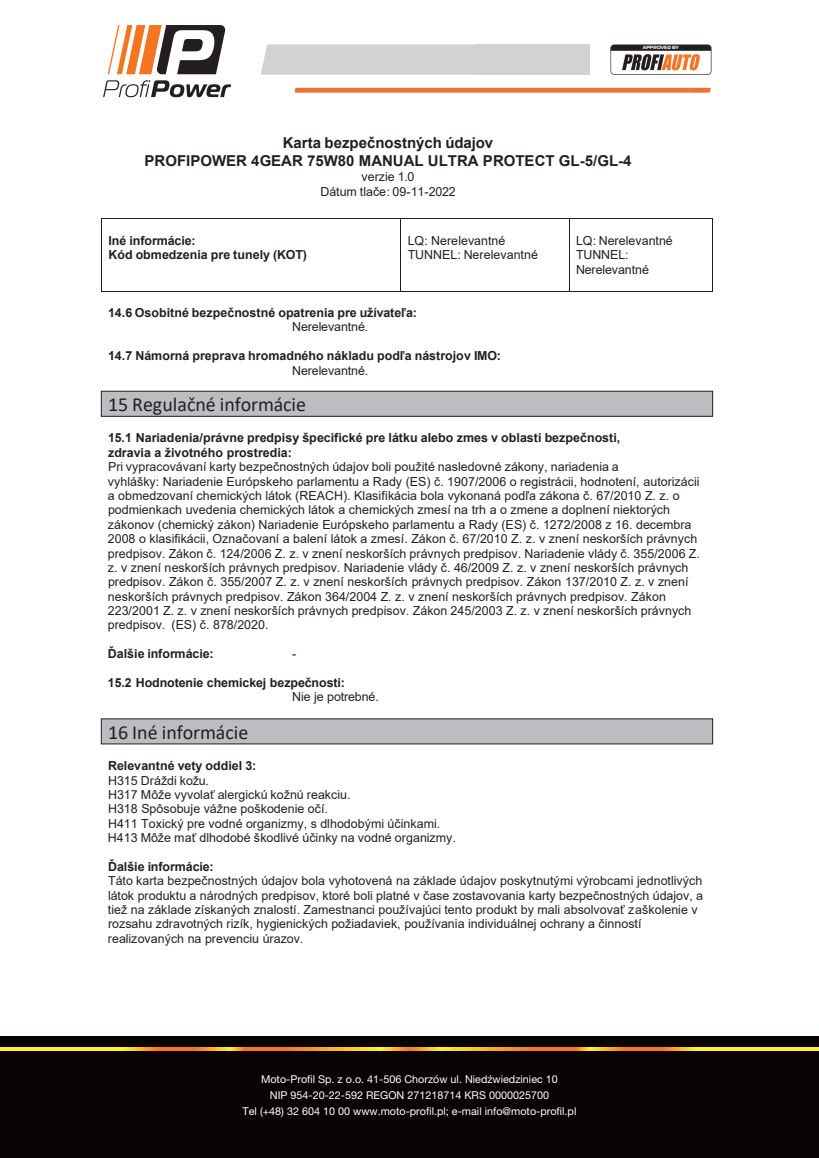
<style>
.page{position:relative;width:819px;height:1158px;background:#fff}
.page>*{position:absolute;margin:0;border:0;box-sizing:border-box;transform-origin:0 0}
.t1{font:20px "Calibri";color:#231f20}
.t2{font:700 15px/18.2px "Arial";color:#231f20;text-align:center}
.t3{font:12.5px/14.4px "Arial";color:#231f20}
.t4{font:700 12.5px/14.4px "Arial";color:#231f20}
.t5{font:10.75px/16.2px "Helvetica Neue LT Pro";color:#fff;text-align:center}
.t6{font:700 4.62px "Magistral";color:#fff}
</style>
<div class="page">
<hr style="left:102px;top:219px;width:298px;height:1px;background:#231f20">
<hr style="left:401px;top:219px;width:168px;height:1px;background:#231f20">
<hr style="left:569px;top:219px;width:144px;height:1px;background:#231f20">
<hr style="left:101px;top:219px;width:1px;height:72px;background:#231f20">
<hr style="left:102px;top:291px;width:298px;height:1px;background:#231f20">
<hr style="left:400px;top:219px;width:1px;height:72px;background:#231f20">
<hr style="left:401px;top:291px;width:168px;height:1px;background:#231f20">
<hr style="left:569px;top:219px;width:1px;height:72px;background:#231f20">
<hr style="left:569px;top:291px;width:144px;height:1px;background:#231f20">
<hr style="left:713px;top:219px;width:1px;height:72px;background:#231f20">
<div style="left:101px;top:391px;width:612px;height:26px;background:#bcbdc0;border:1px solid #231f20"></div>
<div style="left:101px;top:718px;width:612px;height:26px;background:#bcbdc0"></div>
<div style="left:0;top:1036px;width:819px;height:122px;background:#080302"></div>
<svg style="left:0;top:1048px;width:819px;height:2px;background:#fab927"></svg>
<svg style="left:108px;top:25px;width:118px;height:49px"></svg>
<svg style="left:103px;top:80px;width:128px;height:17px"></svg>
<svg style="left:261px;top:44px;width:214px;height:31px;background:#d2d3d5"></svg>
<div style="left:475px;top:44px;width:114px;height:31px;background:#d1d2d4"></div>
<svg style="left:294px;top:88px;width:417px;height:5px;background:#ea7e40"></svg>
<svg style="left:610px;top:45px;width:101px;height:30px"></svg>
<p class="t6" style="left:643px;top:45px;width:37px">APPROVED BY</p>
<p class="t2" style="left:145px;top:134px;width:488px">Karta bezpečnostných údajov<br>PROFIPOWER 4GEAR 75W80 MANUAL ULTRA PROTECT GL-5/GL-4</p>
<p class="t3" style="left:320px;top:170px;width:137px;text-align:center">verzie 1.0<br>Dátum tlače: 09-11-2022</p>
<p class="t4" style="left:108px;top:233px;width:200px">Iné informácie:<br>Kód obmedzenia pre tunely (KOT)</p>
<p class="t3" style="left:408px;top:233px;width:132px">LQ: Nerelevantné<br>TUNNEL: Nerelevantné</p>
<p class="t3" style="left:576px;top:233px;width:98px">LQ: Nerelevantné<br>TUNNEL:<br>Nerelevantné</p>
<p class="t4" style="left:108px;top:305px;width:310px">14.6 Osobitné bezpečnostné opatrenia pre užívateľa:</p>
<p class="t3" style="left:292px;top:319px;width:78px">Nerelevantné.</p>
<p class="t4" style="left:108px;top:348px;width:394px">14.7 Námorná preprava hromadného nákladu podľa nástrojov IMO:</p>
<p class="t3" style="left:292px;top:363px;width:78px">Nerelevantné.</p>
<h1 class="t1" style="left:108px;top:391px;width:200px">15 Regulačné informácie</h1>
<p class="t4" style="left:108px;top:431px;width:514px">15.1 Nariadenia/právne predpisy špecifické pre látku alebo zmes v oblasti bezpečnosti, zdravia a životného prostredia:</p>
<p class="t3" style="left:108px;top:460px;width:594px">Pri vypracovávaní karty bezpečnostných údajov boli použité nasledovné zákony, nariadenia a<br>vyhlášky: Nariadenie Európskeho parlamentu a Rady (ES) č. 1907/2006 o registrácii, hodnotení, autorizácii a obmedzovaní chemických látok (REACH). Klasifikácia bola vykonaná podľa zákona č. 67/2010 Z. z. o podmienkach uvedenia chemických látok a chemických zmesí na trh a o zmene a doplnení niektorých zákonov (chemický zákon) Nariadenie Európskeho parlamentu a Rady (ES) č. 1272/2008 z 16. decembra 2008 o klasifikácii, Označovaní a balení látok a zmesí. Zákon č. 67/2010 Z. z. v znení neskorších právnych predpisov. Zákon č. 124/2006 Z. z. v znení neskorších právnych predpisov. Nariadenie vlády č. 355/2006 Z. z. v znení neskorších právnych predpisov. Nariadenie vlády č. 46/2009 Z. z. v znení neskorších právnych predpisov. Zákon č. 355/2007 Z. z. v znení neskorších právnych predpisov. Zákon 137/2010 Z. z. v znení neskorších právnych predpisov. Zákon 364/2004 Z. z. v znení neskorších právnych predpisov. Zákon 223/2001 Z. z. v znení neskorších právnych predpisov. Zákon 245/2003 Z. z. v znení neskorších právnych predpisov. (ES) č. 878/2020.</p>
<p class="t4" style="left:108px;top:647px;width:107px">Ďalšie informácie:</p>
<p class="t3" style="left:292px;top:647px;width:6px">-</p>
<p class="t4" style="left:108px;top:675px;width:238px">15.2 Hodnotenie chemickej bezpečnosti:</p>
<p class="t3" style="left:292px;top:690px;width:88px">Nie je potrebné.</p>
<h1 class="t1" style="left:108px;top:718px;width:142px">16 Iné informácie</h1>
<p class="t4" style="left:108px;top:758px;width:150px">Relevantné vety oddiel 3:</p>
<p class="t3" style="left:108px;top:773px;width:349px">H315 Dráždi kožu.<br>H317 Môže vyvolať alergickú kožnú reakciu.<br>H318 Spôsobuje vážne poškodenie očí.<br>H411 Toxický pre vodné organizmy, s dlhodobými účinkami.<br>H413 Môže mať dlhodobé škodlivé účinky na vodné organizmy.</p>
<p class="t4" style="left:108px;top:859px;width:107px">Ďalšie informácie:</p>
<p class="t3" style="left:108px;top:873px;width:597px">Táto karta bezpečnostných údajov bola vyhotovená na základe údajov poskytnutými výrobcami jednotlivých látok produktu a národných predpisov, ktoré boli platné v čase zostavovania karty bezpečnostných údajov, a tiež na základe získaných znalostí. Zamestnanci používajúci tento produkt by mali absolvovať zaškolenie v rozsahu zdravotných rizík, hygienických požiadaviek, používania individuálnej ochrany a činností realizovaných na prevenciu úrazov.</p>
<p class="t5" style="left:243px;top:1070px;width:335px">Moto-Profil Sp. z o.o. 41-506 Chorzów ul. Niedźwiedziniec 10<br>NIP 954-20-22-592 REGON 271218714 KRS 0000025700<br>Tel (+48) 32 604 10 00 www.moto-profil.pl; e-mail info@moto-profil.pl</p>
</div>
